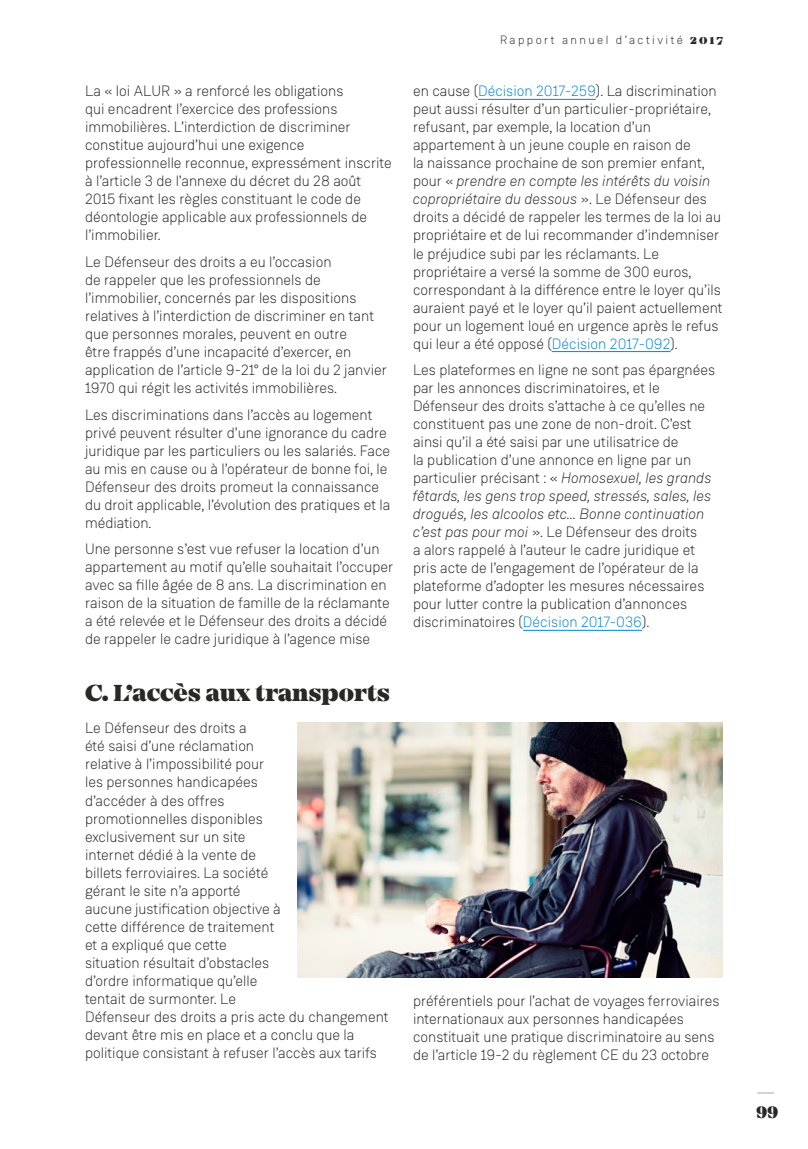
<style>
.page{position:relative;width:808px;height:1149px;background:#fff}
.page>*{position:absolute;margin:0;border:0;box-sizing:border-box;transform-origin:0 0}
.t1{font:900 24px "Mirador";color:#282827}
.t2{font:900 18px "Mirador";color:#282827}
.t3{font:300 15px/18px "Weissenhof Grotesk";color:#282827}
.t4{font:300 12px "Weissenhof Grotesk";letter-spacing:.2em;color:#282827}
.s1{font-family:"Mirador";font-weight:900}
.s2{color:#0086cc}
.s3{font-style:italic}
</style>
<div class="page">
<hr style="left:478px;top:99px;width:118px;height:1px;background:#0086cc">
<hr style="left:552px;top:351px;width:118px;height:1px;background:#0086cc">
<hr style="left:523px;top:629px;width:119px;height:1px;background:#0086cc">
<img style="left:298px;top:722px;width:425px;height:255px">
<p class="t3" style="left:85px;top:82px;width:308px">La « loi ALUR » a renforcé les obligations<br>qui encadrent l’exercice des professions immobilières. L’interdiction de discriminer constitue aujourd’hui une exigence professionnelle reconnue, expressément inscrite à l’article 3 de l’annexe du décret du 28 août 2015 fixant les règles constituant le code de déontologie applicable aux professionnels de l’immobilier.</p>
<p class="t3" style="left:85px;top:252px;width:303px">Le Défenseur des droits a eu l’occasion<br>de rappeler que les professionnels de l’immobilier, concernés par les dispositions relatives à l’interdiction de discriminer en tant que personnes morales, peuvent en outre<br>être frappés d’une incapacité d’exercer, en application de l’article 9-21° de la loi du 2 janvier 1970 qui régit les activités immobilières.</p>
<p class="t3" style="left:85px;top:405px;width:307px">Les discriminations dans l’accès au logement privé peuvent résulter d’une ignorance du cadre juridique par les particuliers ou les salariés. Face au mis en cause ou à l’opérateur de bonne foi, le Défenseur des droits promeut la connaissance du droit applicable, l’évolution des pratiques et la médiation.</p>
<p class="t3" style="left:85px;top:539px;width:310px">Une personne s’est vue refuser la location d’un appartement au motif qu’elle souhaitait l’occuper avec sa fille âgée de 8 ans. La discrimination en raison de la situation de famille de la réclamante a été relevée et le Défenseur des droits a décidé de rappeler le cadre juridique à l’agence mise</p>
<h4 class="t1" style="left:85px;top:678px;width:306px">C. L’accès aux transports</h4>
<p class="t3" style="left:85px;top:719px;width:305px">Le Défenseur des droits a<br>été saisi d’une réclamation<br>relative à l’impossibilité pour<br>les personnes handicapées<br>d’accéder à des offres<br>promotionnelles disponibles<br>exclusivement sur un site<br>internet dédié à la vente de<br>billets ferroviaires. La société<br>gérant le site n’a apporté<br>aucune justification objective à<br>cette différence de traitement<br>et a expliqué que cette<br>situation résultait d’obstacles<br>d’ordre informatique qu’elle<br>tentait de surmonter. Le<br>Défenseur des droits a pris acte du changement devant être mis en place et a conclu que la politique consistant à refuser l’accès aux tarifs</p>
<p class="t4" style="left:500px;top:33px;width:224px">Rapport annuel d’activité <span class="s1">2017</span></p>
<p class="t3" style="left:413px;top:82px;width:311px">en cause (<span class="s2">Décision 2017-259</span>). La discrimination peut aussi résulter d’un particulier-propriétaire, refusant, par exemple, la location d’un appartement à un jeune couple en raison de<br>la naissance prochaine de son premier enfant, pour « <span class="s3">prendre en compte les intérêts du voisin copropriétaire du dessous</span> ». Le Défenseur des droits a décidé de rappeler les termes de la loi au propriétaire et de lui recommander d’indemniser le préjudice subi par les réclamants. Le propriétaire a versé la somme de 300 euros, correspondant à la différence entre le loyer qu’ils auraient payé et le loyer qu’il paient actuellement pour un logement loué en urgence après le refus qui leur a été opposé (<span class="s2">Décision 2017-092</span>).</p>
<p class="t3" style="left:413px;top:360px;width:304px">Les plateformes en ligne ne sont pas épargnées par les annonces discriminatoires, et le Défenseur des droits s’attache à ce qu’elles ne constituent pas une zone de non-droit. C’est ainsi qu’il a été saisi par une utilisatrice de<br>la publication d’une annonce en ligne par un particulier précisant : « <span class="s3">Homosexuel, les grands fêtards, les gens trop speed, stressés, sales, les drogués, les alcoolos etc… Bonne continuation c’est pas pour moi</span> ». Le Défenseur des droits<br>a alors rappelé à l’auteur le cadre juridique et pris acte de l’engagement de l’opérateur de la plateforme d’adopter les mesures nécessaires pour lutter contre la publication d’annonces discriminatoires (<span class="s2">Décision 2017-036</span>).</p>
<p class="t3" style="left:413px;top:991px;width:308px">préférentiels pour l’achat de voyages ferroviaires internationaux aux personnes handicapées constituait une pratique discriminatoire au sens de l’article 19-2 du règlement CE du 23 octobre</p>
<p class="t2" style="left:756px;top:1099px;width:23px">99</p>
</div>
